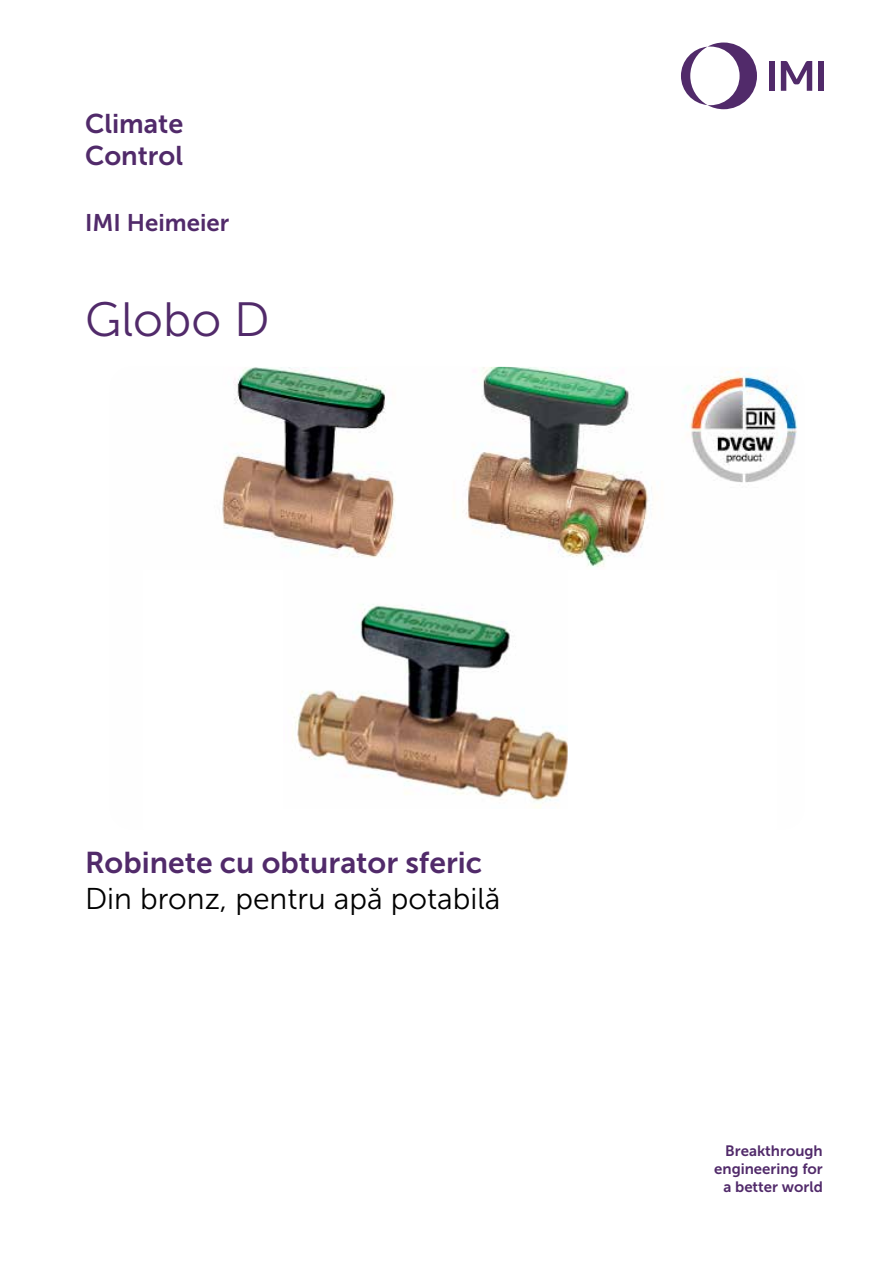
<style>
.page{position:relative;width:893px;height:1263px;background:#fff}
.page>*{position:absolute;margin:0;border:0;box-sizing:border-box;transform-origin:0 0}
.t1{font:48px "Museo Sans 300";color:#512a6a}
.t2{font:30px "Museo Sans 300";color:#000}
.t3{font:30px "Museo Sans 700";color:#512a6a}
.t4{font:27px/32.4px "Museo Sans 700";color:#512a6a}
.t5{font:24px "Museo Sans 700";color:#512a6a}
.t6{font:15px/18px "Museo Sans 700";color:#512a6a;text-align:right}
</style>
<div class="page">
<svg style="left:681px;top:43px;width:76px;height:66px"></svg>
<div style="left:769px;top:61px;width:6px;height:30px;background:#512a6a"></div>
<div style="left:818px;top:61px;width:6px;height:30px;background:#512a6a"></div>
<svg style="left:781px;top:61px;width:31px;height:30px"></svg>
<img style="left:222px;top:367px;width:576px;height:200px">
<img style="left:294px;top:604px;width:274px;height:204px">
<h3 class="t4" style="left:85px;top:107px;width:100px">Climate<br>Control</h3>
<h3 class="t5" style="left:85px;top:210px;width:146px">IMI Heimeier</h3>
<h1 class="t1" style="left:85px;top:293px;width:186px">Globo D</h1>
<h2 class="t3" style="left:85px;top:846px;width:399px">Robinete cu obturator sferic</h2>
<h2 class="t2" style="left:85px;top:882px;width:417px">Din bronz, pentru apă potabilă</h2>
<p class="t6" style="left:714px;top:1142px;width:110px">Breakthrough engineering for a better world</p>
</div>
